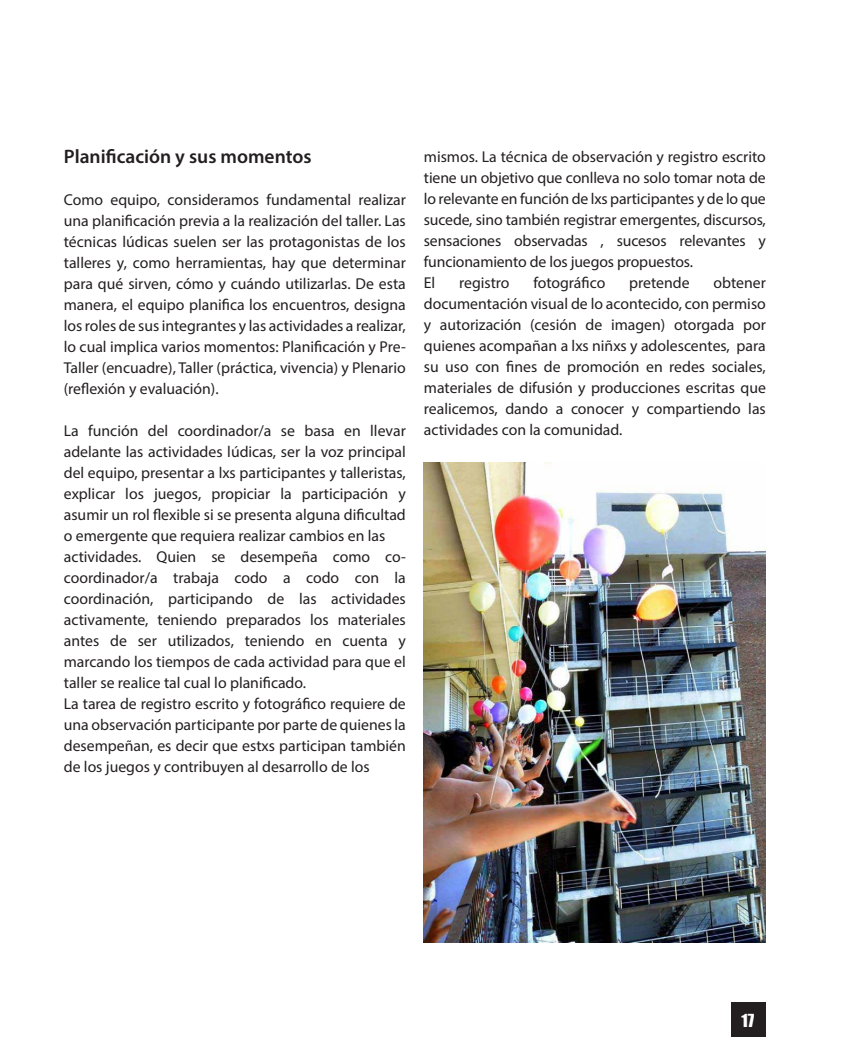
<style>
.page{position:relative;width:851px;height:1063px;background:#fff}
.page>*{position:absolute;margin:0;border:0;box-sizing:border-box;transform-origin:0 0}
.t1{font:600 19.5px "Myriad Pro";color:#231f20}
.t2{font:16.5px "Impact";color:#fff}
.t3{font:15.75px/21px "Myriad Pro";color:#231f20;text-align:justify}
</style>
<div class="page">
<div style="left:730px;top:1002px;width:35px;height:35px;background:#231f20"></div>
<img style="left:424px;top:462px;width:341px;height:480px">
<p class="t1" style="left:64px;top:144px;width:249px">Planificación y sus momentos</p>
<p class="t3" style="left:64px;top:189px;width:343px">Como equipo, consideramos fundamental realizar una planificación previa a la realización del taller. Las técnicas lúdicas suelen ser las protagonistas de los talleres y, como herramientas, hay que determinar para qué sirven, cómo y cuándo utilizarlas. De esta manera, el equipo planifica los encuentros, designa los roles de sus integrantes y las actividades a realizar, lo cual implica varios momentos: Planificación y Pre-Taller (encuadre), Taller (práctica, vivencia) y Plenario (reflexión y evaluación).</p>
<p class="t3" style="left:64px;top:420px;width:343px">La función del coordinador/a se basa en llevar adelante las actividades lúdicas, ser la voz principal del equipo, presentar a lxs participantes y talleristas, explicar los juegos, propiciar la participación y asumir un rol flexible si se presenta alguna dificultad o emergente que requiera realizar cambios en las</p>
<p class="t3" style="left:64px;top:546px;width:343px">actividades. Quien se desempeña como co&shy;coordinador/a trabaja codo a codo con la coordinación, participando de las actividades activamente, teniendo preparados los materiales antes de ser utilizados, teniendo en cuenta y marcando los tiempos de cada actividad para que el taller se realice tal cual lo planificado.</p>
<p class="t3" style="left:64px;top:693px;width:343px">La tarea de registro escrito y fotográfico requiere de una observación participante por parte de quienes la desempeñan, es decir que estxs participan también de los juegos y contribuyen al desarrollo de los</p>
<p class="t3" style="left:424px;top:146px;width:343px">mismos. La técnica de observación y registro escrito tiene un objetivo que conlleva no solo tomar nota de lo relevante en función de lxs participantes y de lo que sucede, sino también registrar emergentes, discursos, sensaciones observadas , sucesos relevantes y funcionamiento de los juegos propuestos.</p>
<p class="t3" style="left:424px;top:272px;width:13px">El</p>
<p class="t3" style="left:459px;top:272px;width:52px">registro</p>
<p class="t3" style="left:533px;top:272px;width:74px">fotográfico</p>
<p class="t3" style="left:629px;top:272px;width:62px">pretende</p>
<p class="t3" style="left:424px;top:272px;width:343px;text-indent:289px">obtener documentación visual de lo acontecido, con permiso y autorización (cesión de imagen) otorgada por quienes acompañan a lxs niñxs y adolescentes, para su uso con fines de promoción en redes sociales, materiales de difusión y producciones escritas que realicemos, dando a conocer y compartiendo las actividades con la comunidad.</p>
<p class="t2" style="left:741px;top:1008px;width:14px">17</p>
</div>
